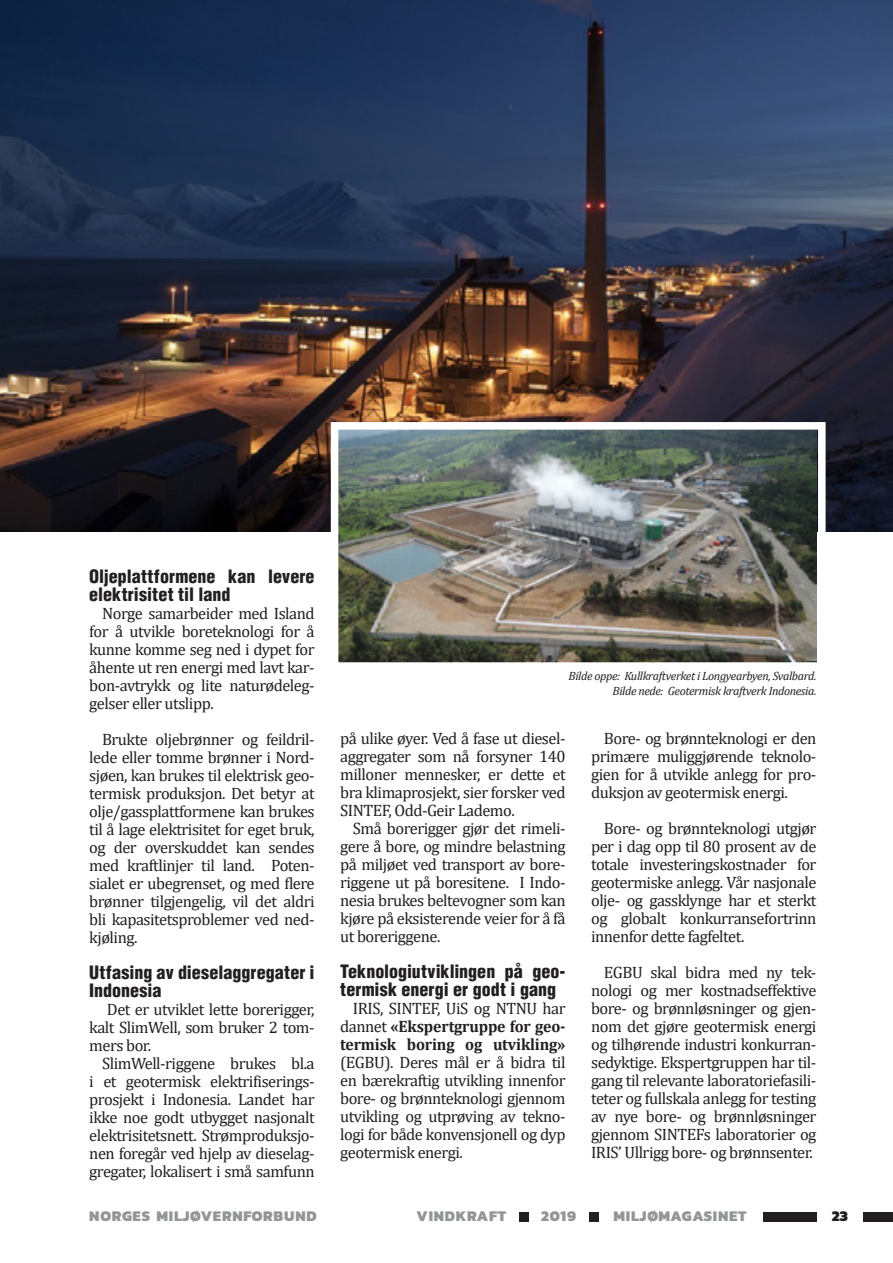
<style>
.page{position:relative;width:893px;height:1263px;background:#fff}
.page>*{position:absolute;margin:0;border:0;box-sizing:border-box;transform-origin:0 0}
.Avsnittsmal_1{font:900 condensed 18px/18px "Helvetica";letter-spacing:.005em;color:#231f20}
.Avsnittsmal_1-2{font:16.5px/18px "Cambria";letter-spacing:-.03em;color:#231f20;text-align:justify}
.t1{font:800 15px "Kanit";letter-spacing:.05em;color:#939598}
.t2{font:800 15px "Kanit";color:#231f20}
.Avsnittsmal_1-3{font:italic 12px "Cambria";letter-spacing:-.03em;color:#231f20}
.s1{font-weight:700}
</style>
<div class="page">
<div style="left:863px;top:1212px;width:30px;height:9px;background:#231f20"></div>
<div style="left:763px;top:1212px;width:53px;height:9px;background:#231f20"></div>
<div style="left:519px;top:1212px;width:10px;height:9px;background:#231f20"></div>
<div style="left:589px;top:1212px;width:9px;height:9px;background:#231f20"></div>
<img style="left:0;top:0;width:893px;height:531px">
<img style="left:340px;top:431px;width:476px;height:230px">
<div style="left:331px;top:422px;width:495px;height:248px;border:8px solid #fff"></div>
<p class="Avsnittsmal_1" style="left:89px;top:568px;width:227px">Oljeplattformene kan levere elektrisitet til land</p>
<p class="Avsnittsmal_1-2" style="left:89px;top:605px;width:227px;text-indent:13px">Norge samarbeider med Island for å utvikle boreteknologi for å kunne komme seg ned i dypet for åhente ut ren energi med lavt kar&shy;bon-avtrykk og lite naturødeleg&shy;gelser eller utslipp.</p>
<p class="Avsnittsmal_1-2" style="left:89px;top:731px;width:227px;text-indent:13px">Brukte oljebrønner og feildril&shy;lede eller tomme brønner i Nord&shy;sjøen, kan brukes til elektrisk geo&shy;termisk produksjon. Det betyr at olje/gassplattformene kan brukes til å lage elektrisitet for eget bruk, og der overskuddet kan sendes med kraftlinjer til land. Poten&shy;sialet er ubegrenset, og med flere brønner tilgjengelig, vil det aldri bli kapasitetsproblemer ved ned&shy;kjøling.</p>
<p class="Avsnittsmal_1" style="left:89px;top:964px;width:227px">Utfasing av dieselaggregater i<br>Indonesia</p>
<p class="Avsnittsmal_1-2" style="left:89px;top:1001px;width:227px;text-indent:18px">Det er utviklet lette borerigger, kalt SlimWell, som bruker 2 tom&shy;mers bor.</p>
<p class="Avsnittsmal_1-2" style="left:89px;top:1055px;width:227px;text-indent:13px">SlimWell-riggene brukes bl.a i et geotermisk elektrifiserings&shy;prosjekt i Indonesia. Landet har ikke noe godt utbygget nasjonalt elektrisitetsnett. Strømproduksjo&shy;nen foregår ved hjelp av dieselag&shy;gregater, lokalisert i små samfunn</p>
<p class="Avsnittsmal_1-3" style="left:568px;top:668px;width:249px">Bilde oppe: Kullkraftverket i Longyearbyen, Svalbard.</p>
<p class="Avsnittsmal_1-3" style="left:612px;top:683px;width:205px">Bilde nede: Geotermisk kraftverk Indonesia.</p>
<p class="Avsnittsmal_1-2" style="left:340px;top:729px;width:227px">på ulike øyer. Ved å fase ut diesel&shy;aggregater som nå forsyner 140 milloner mennesker, er dette et bra klimaprosjekt, sier forsker ved SINTEF, Odd-Geir Lademo.</p>
<p class="Avsnittsmal_1-2" style="left:340px;top:819px;width:227px;text-indent:13px">Små borerigger gjør det rimeli&shy;gere å bore, og mindre belastning på miljøet ved transport av bore&shy;riggene ut på boresitene. I Indo&shy;nesia brukes beltevogner som kan kjøre på eksisterende veier for å få ut boreriggene.</p>
<p class="Avsnittsmal_1" style="left:340px;top:962px;width:227px">Teknologiutviklingen på geo&shy;termisk energi er godt i gang</p>
<p class="Avsnittsmal_1-2" style="left:340px;top:999px;width:227px;text-indent:13px">IRIS, SINTEF, UiS og NTNU har dannet <span class="s1">«Ekspertgruppe for geo&shy;termisk boring og utvikling» </span>(EGBU). Deres mål er å bidra til en bærekraftig utvikling innenfor bore- og brønnteknologi gjennom utvikling og utprøving av tekno&shy;logi for både konvensjonell og dyp geotermisk energi.</p>
<p class="Avsnittsmal_1-2" style="left:591px;top:729px;width:227px;text-indent:13px">Bore- og brønnteknologi er den primære muliggjørende teknolo&shy;gien for å utvikle anlegg for pro&shy;duksjon av geotermisk energi.</p>
<p class="Avsnittsmal_1-2" style="left:591px;top:819px;width:227px;text-indent:13px">Bore- og brønnteknologi utgjør per i dag opp til 80 prosent av de totale investeringskostnader for geotermiske anlegg. Vår nasjonale olje- og gassklynge har et sterkt og globalt konkurransefortrinn innenfor dette fagfeltet.</p>
<p class="Avsnittsmal_1-2" style="left:591px;top:963px;width:227px;text-indent:13px">EGBU skal bidra med ny tek&shy;nologi og mer kostnadseffektive bore- og brønnløsninger og gjen&shy;nom det gjøre geotermisk energi og tilhørende industri konkurran&shy;sedyktige. Ekspertgruppen har til&shy;gang til relevante laboratoriefasili&shy;teter og fullskala anlegg for testing av nye bore- og brønnløsninger gjennom SINTEFs laboratorier og IRIS’ Ullrigg bore- og brønnsenter.</p>
<p class="t1" style="left:89px;top:1204px;width:229px">NORGES MILJØVERNFORBUND</p>
<p class="t1" style="left:416px;top:1204px;width:91px">VINDKRAFT</p>
<p class="t1" style="left:541px;top:1204px;width:36px">2019</p>
<p class="t1" style="left:613px;top:1204px;width:135px">MILJØMAGASINET</p>
<p class="t2" style="left:832px;top:1204px;width:18px">23</p>
</div>
